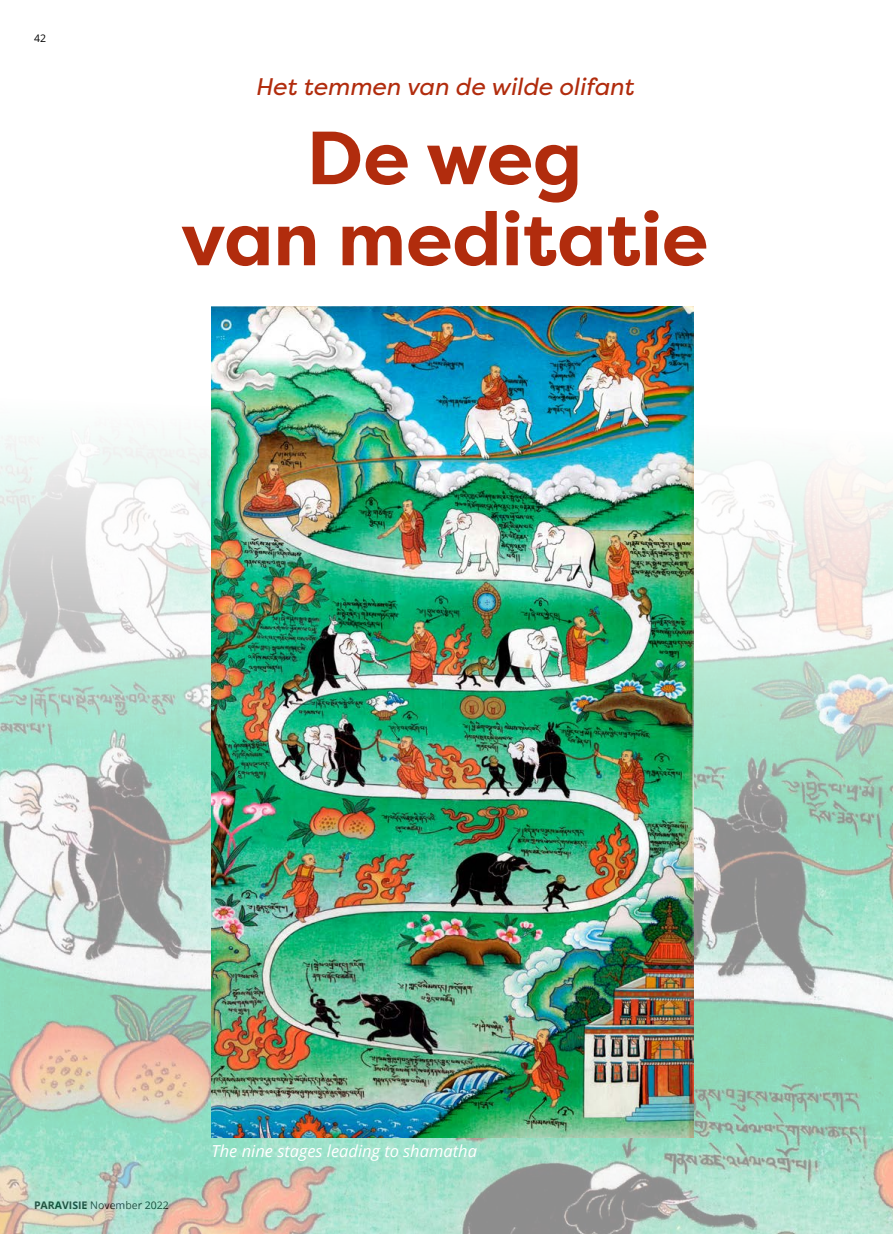
<style>
.page{position:relative;width:893px;height:1234px;background:#fff}
.page>*{position:absolute;margin:0;border:0;box-sizing:border-box;transform-origin:0 0}
.t1{font:700 75px/81px "Filson Pro";color:#b12c0d;text-align:center}
.t2{font:italic 24px "Filson Pro";color:#b12c0d}
.t3{font:italic 16.5px "Open Sans";color:#fff}
.t4{font:10.5px "Open Sans";color:#000}
.s1{font-weight:700}
</style>
<div class="page">
<img style="left:0;top:306px;width:893px;height:927px">
<img style="left:212px;top:306px;width:481px;height:830px">
<p class="t4" style="left:34px;top:31px;width:14px">42</p>
<h2 class="t2" style="left:255px;top:70px;width:380px">Het temmen van de wilde olifant</h2>
<h1 class="t1" style="left:181px;top:118px;width:529px">De weg<br>van meditatie</h1>
<p class="t4" style="left:34px;top:1197px;width:136px"><span class="s1">PARAVISIE</span> November 2022</p>
<p class="t3" style="left:212px;top:1139px;width:267px">The nine stages leading to shamatha</p>
</div>
